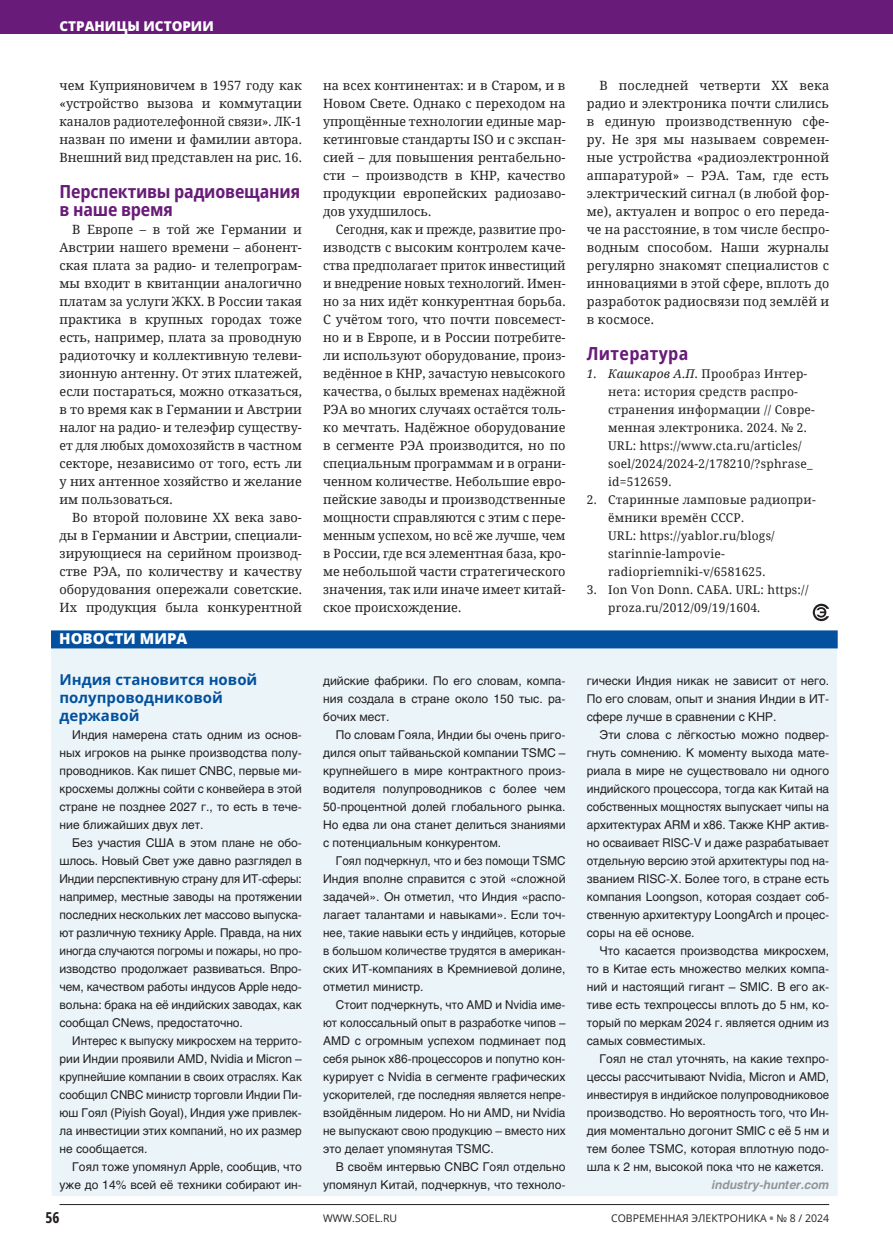
<style>
.page{position:relative;width:893px;height:1251px;background:#fff}
.page>*{position:absolute;margin:0;border:0;box-sizing:border-box;transform-origin:0 0}
.СТАТЬЯ_Заголовок_1{font:700 semi-condensed 18px/18px "Open Sans";letter-spacing:-.01em;color:#681b78}
.СТАТЬЯ_Заголовок_1-2{font:700 semi-condensed 18px "Open Sans";letter-spacing:.02em;color:#681b78}
.НОВОСТИ_Заголовок{font:700 15px/18px "Open Sans";color:#03509f}
.Рубрика_новости_мира{font:800 15px "Open Sans";color:#fff}
.t1{font:700 15px "Open Sans Condensed";color:#231f20}
.t2{font:800 13.5px "Open Sans";color:#fff}
.СТАТЬЯ_Основной_текст{font:12.75px/18px "Noto Serif";color:#231f20;text-align:justify}
.СТАТЬЯ_Основной_текст-2{font:12.75px/18px "Noto Serif";color:#231f20;text-align:justify;scale:.96 1}
.НОВОСТИ_Текст{font:12px/18px "Helios C";color:#231f20;text-align:justify}
.НОВОСТИ_Текст-2{font:12px/18px "Helios C";color:#231f20;text-align:justify;scale:.96 1}
.t3{font:12px/18px "Noto Serif";letter-spacing:.02em;color:#231f20}
.НОВОСТИ_Подпись{font:italic 700 12px "Helios C";color:#939598}
.t4{font:10.5px "Open Sans";color:#231f20}
.s1{font-style:italic}
.s2{font-weight:800;color:#808285}
</style>
<div class="page">
<div style="left:0;top:0;width:893px;height:34px;background:#681b78"></div>
<hr style="left:60px;top:1203px;width:769px;height:1px;background:#231f20">
<svg style="left:813px;top:603px;width:16px;height:18px"></svg>
<div style="left:51px;top:648px;width:787px;height:547px;background:#ebf5f9"></div>
<div style="left:51px;top:630px;width:787px;height:18px;background:#03509f"></div>
<p class="t2" style="left:60px;top:17px;width:156px">СТРАНИЦЫ ИСТОРИИ</p>
<p class="СТАТЬЯ_Основной_текст" style="left:60px;top:76px;width:244px">чем Куприяновичем в 1957 году как «устройство вызова и коммутации каналов радиотелефонной связи». ЛК-1 назван по имени и фамилии автора.<br>Внешний вид представлен на рис. 16.</p>
<p class="СТАТЬЯ_Заголовок_1" style="left:60px;top:182px;width:242px">Перспективы радиовещания в наше время</p>
<p class="СТАТЬЯ_Основной_текст" style="left:60px;top:220px;width:244px;text-indent:13px">В Европе – в той же Германии и Австрии нашего времени – абонент&shy;ская плата за радио- и телепрограм&shy;мы входит в квитанции аналогично платам за услуги ЖКХ. В России такая практика в крупных городах тоже есть, например, плата за проводную радиоточку и коллективную телеви&shy;зионную антенну. От этих платежей, если постараться, можно отказаться, в то время как в Германии и Австрии налог на радио- и телеэфир существу&shy;ет для любых домохозяйств в частном секторе, независимо от того, есть ли у них антенное хозяйство и желание им пользоваться.</p>
<p class="СТАТЬЯ_Основной_текст" style="left:60px;top:508px;width:244px;text-indent:13px">Во второй половине ХХ века заво&shy;ды в Германии и Австрии, специали&shy;зирующиеся на серийном производ&shy;стве РЭА, по количеству и качеству оборудования опережали советские.<br>Их продукция была конкурентной</p>
<p class="Рубрика_новости_мира" style="left:59px;top:628px;width:130px">НОВОСТИ МИРА</p>
<p class="НОВОСТИ_Заголовок" style="left:60px;top:669px;width:199px">Индия становится новой полупроводниковой державой</p>
<p class="НОВОСТИ_Текст" style="left:60px;top:725px;width:244px;text-indent:13px">Индия намерена стать одним из основ&shy;ных игроков на рынке производства полу&shy;проводников. Как пишет CNBC, первые ми&shy;кросхемы должны сойти с конвейера в этой стране не позднее 2027 г., то есть в тече&shy;ние ближайших двух лет.</p>
<p class="НОВОСТИ_Текст" style="left:60px;top:833px;width:244px;text-indent:13px">Без участия США в этом плане не обо&shy;шлось. Новый Свет уже давно разглядел в Индии перспективную страну для ИТ-сферы: например, местные заводы на протяжении последних нескольких лет массово выпуска&shy;ют различную технику Apple. Правда, на них иногда случаются погромы и пожары, но про&shy;изводство продолжает развиваться. Впро&shy;чем, качеством работы индусов Apple недо&shy;вольна: брака на её индийских заводах, как сообщал CNews, предостаточно.</p>
<p class="НОВОСТИ_Текст-2" style="left:60px;top:1031px;width:254px;text-indent:13px">Интерес к выпуску микросхем на террито&shy;рии Индии проявили AMD, Nvidia и Micron – крупнейшие компании в своих отраслях. Как сообщил CNBC министр торговли Индии Пи&shy;юш Гоял (Piyish Goyal), Индия уже привлек&shy;ла инвестиции этих компаний, но их размер не сообщается.</p>
<p class="НОВОСТИ_Текст" style="left:60px;top:1157px;width:244px;text-align:right">Гоял тоже упомянул Apple, сообщив, что уже до 14% всей её техники собирают ин-</p>
<p class="СТАТЬЯ_Основной_текст" style="left:323px;top:76px;width:244px">на всех континентах: и в Старом, и в Новом Свете. Однако с переходом на упрощённые технологии единые мар&shy;кетинговые стандарты ISO и с экспан&shy;сией – для повышения рентабельно&shy;сти – производств в КНР, качество продукции европейских радиозаво&shy;дов ухудшилось.</p>
<p class="СТАТЬЯ_Основной_текст-2" style="left:323px;top:220px;width:254px;text-indent:13px">Сегодня, как и прежде, развитие про&shy;изводств с высоким контролем каче&shy;ства предполагает приток инвестиций и внедрение новых технологий. Имен&shy;но за них идёт конкурентная борьба.<br>С учётом того, что почти повсемест&shy;но и в Европе, и в России потребите&shy;ли используют оборудование, произ&shy;ведённое в КНР, зачастую невысокого качества, о былых временах надёжной РЭА во многих случаях остаётся толь&shy;ко мечтать. Надёжное оборудование в сегменте РЭА производится, но по специальным программам и в ограни&shy;ченном количестве. Небольшие евро&shy;пейские заводы и производственные мощности справляются с этим с пере&shy;менным успехом, но всё же лучше, чем в России, где вся элементная база, кро&shy;ме небольшой части стратегического значения, так или иначе имеет китай&shy;ское происхождение.</p>
<p class="НОВОСТИ_Текст" style="left:323px;top:671px;width:244px">дийские фабрики. По его словам, компа&shy;ния создала в стране около 150 тыс. ра&shy;бочих мест.</p>
<p class="НОВОСТИ_Текст" style="left:323px;top:725px;width:244px;text-indent:13px">По словам Гояла, Индии бы очень приго&shy;дился опыт тайваньской компании TSMC – крупнейшего в мире контрактного произ&shy;водителя полупроводников с более чем 50-процентной долей глобального рынка.<br>Но едва ли она станет делиться знаниями с потенциальным конкурентом.</p>
<p class="НОВОСТИ_Текст-2" style="left:323px;top:851px;width:254px;text-indent:13px">Гоял подчеркнул, что и без помощи TSMC Индия вполне справится с этой «сложной задачей». Он отметил, что Индия «распо&shy;лагает талантами и навыками». Если точ&shy;нее, такие навыки есть у индийцев, которые в большом количестве трудятся в американ&shy;ских ИТ-компаниях в Кремниевой долине, отметил министр.</p>
<p class="НОВОСТИ_Текст" style="left:323px;top:995px;width:244px;text-indent:13px">Стоит подчеркнуть, что AMD и Nvidia име&shy;ют колоссальный опыт в разработке чипов – AMD с огромным успехом подминает под себя рынок х86-процессоров и попутно кон&shy;курирует с Nvidia в сегменте графических ускорителей, где последняя является непре&shy;взойдённым лидером. Но ни AMD, ни Nvidia не выпускают свою продукцию – вместо них это делает упомянутая TSMC.</p>
<p class="НОВОСТИ_Текст" style="left:323px;top:1157px;width:244px;text-align:right">В своём интервью CNBC Гоял отдельно упомянул Китай, подчеркнув, что техноло-</p>
<p class="СТАТЬЯ_Основной_текст" style="left:587px;top:76px;width:244px;text-indent:13px">В последней четверти ХХ века радио и электроника почти слились в единую производственную сфе&shy;ру. Не зря мы называем современ&shy;ные устройства «радиоэлектронной аппаратурой» – РЭА. Там, где есть электрический сигнал (в любой фор&shy;ме), актуален и вопрос о его переда&shy;че на расстояние, в том числе беспро&shy;водным способом. Наши журналы регулярно знакомят специалистов с инновациями в этой сфере, вплоть до разработок радиосвязи под землёй и в космосе.</p>
<p class="СТАТЬЯ_Заголовок_1-2" style="left:587px;top:341px;width:103px">Литература</p>
<p class="t3" style="left:608px;top:364px;width:208px;text-indent:-21px"><span class="s1">1. Кашкаров А.П.</span> Прообраз Интер&shy;нета: история средств распро&shy;странения информации // Совре&shy;менная электроника. 2024. № 2.<br>URL: https://www.cta.ru/articles/ soel/2024/2024-2/178210/?sphrase_ id=512659.</p>
<p class="t3" style="left:608px;top:490px;width:209px;text-indent:-21px">2. Старинные ламповые радиопри&shy;ёмники времён СССР.<br>URL: https://yablor.ru/blogs/ starinnie-lampovie&shy;radiopriemniki-v/6581625.</p>
<p class="t3" style="left:608px;top:580px;width:202px;text-indent:-21px">3. Ion Von Donn. САБА. URL: https:// proza.ru/2012/09/19/1604.</p>
<p class="НОВОСТИ_Текст" style="left:587px;top:671px;width:244px">гически Индия никак не зависит от него.<br>По его словам, опыт и знания Индии в ИТ&shy;сфере лучше в сравнении с КНР.</p>
<p class="НОВОСТИ_Текст" style="left:587px;top:725px;width:244px;text-indent:13px">Эти слова с лёгкостью можно подвер&shy;гнуть сомнению. К моменту выхода мате&shy;риала в мире не существовало ни одного индийского процессора, тогда как Китай на собственных мощностях выпускает чипы на архитектурах ARM и х86. Также КНР актив&shy;но осваивает RISC-V и даже разрабатывает отдельную версию этой архитектуры под на&shy;званием RISC-X. Более того, в стране есть компания Loongson, которая создает соб&shy;ственную архитектуру LoongArch и процес&shy;соры на её основе.</p>
<p class="НОВОСТИ_Текст" style="left:587px;top:941px;width:244px;text-indent:13px">Что касается производства микросхем, то в Китае есть множество мелких компа&shy;ний и настоящий гигант – SMIC. В его ак&shy;тиве есть техпроцессы вплоть до 5 нм, ко&shy;торый по меркам 2024 г. является одним из самых совместимых.</p>
<p class="НОВОСТИ_Текст" style="left:587px;top:1049px;width:244px;text-indent:13px">Гоял не стал уточнять, на какие техпро&shy;цессы рассчитывают Nvidia, Micron и AMD, инвестируя в индийское полупроводниковое производство. Но вероятность того, что Ин&shy;дия моментально догонит SMIC с её 5 нм и тем более TSMC, которая вплотную подо&shy;шла к 2 нм, высокой пока что не кажется.</p>
<p class="НОВОСТИ_Подпись" style="left:712px;top:1177px;width:119px">industry-hunter.com</p>
<p class="t1" style="left:45px;top:1207px;width:16px">56</p>
<p class="t4" style="left:323px;top:1210px;width:75px">WWW.SOEL.RU</p>
<p class="t4" style="left:611px;top:1210px;width:220px">СОВРЕМЕННАЯ ЭЛЕКТРОНИКА <span class="s2">•</span> № 8 / 2024</p>
</div>
